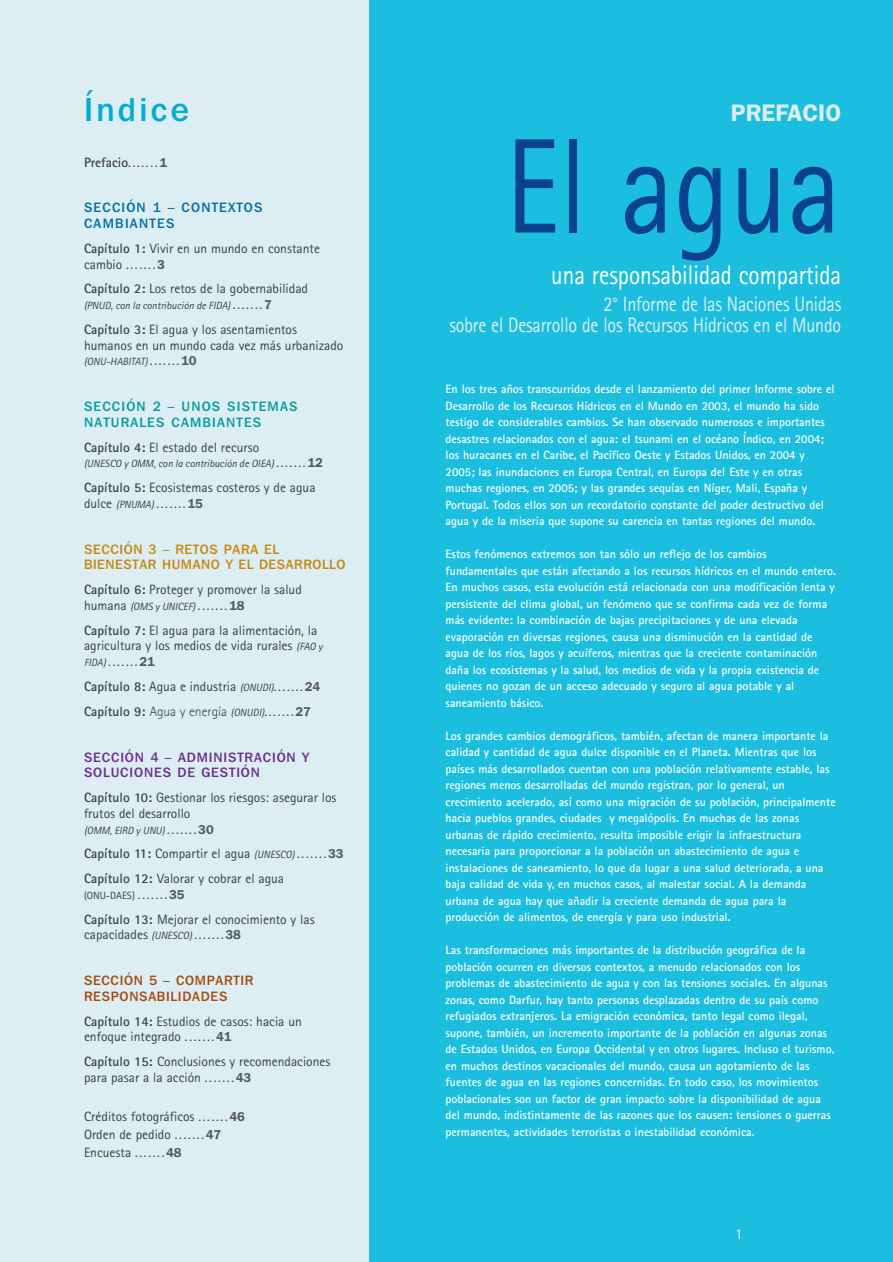
<style>
.page{position:relative;width:893px;height:1262px;background:#fff}
.page>*{position:absolute;margin:0;border:0;box-sizing:border-box;transform-origin:0 0}
.t1{font:135px "Rotis Sans Serif";color:#09428e;scale:.86 1}
.t2{font:500 33px "Franklin Gothic IT Cby BT";letter-spacing:.1em;color:#00acd5}
.t3{font:27px "Rotis Sans Serif";color:#fff;scale:.86 1}
.t4{font:600 24px "Franklin Gothic";color:#dceef3}
.t5{font:21px/21px "Rotis Sans Serif";letter-spacing:-.01em;color:#dceef3;text-align:right;scale:.86 1}
.t6{font:300 15px "Rotis Sans Serif";color:#fff}
.t7{font:13.5px/15.8px "Rotis Sans Serif";color:#3e3e3f}
.t8{font:500 13.5px/15.8px "Franklin Gothic IT Cby BT";letter-spacing:.04em;color:#c7870e}
.t9{font:500 13.5px/15.8px "Franklin Gothic IT Cby BT";letter-spacing:.065em;color:#6a2c91}
.t10{font:500 13.5px/15.8px "Franklin Gothic IT Cby BT";letter-spacing:.085em;color:#009c9f}
.t11{font:500 13.5px/15.8px "Franklin Gothic IT Cby BT";letter-spacing:.055em;color:#a84b0d}
.t12{font:500 13.5px/15.8px "Franklin Gothic IT Cby BT";letter-spacing:.085em;color:#006dad}
.t13{font:700 13.5px "Rotis Sans Serif";color:#3e3e3f}
.t14{font:700 12px/16.5px "Rotis Sans Serif";color:#fff}
.t15{font:italic 10.5px "Rotis Sans Serif";color:#3e3e3f}
.t16{font:10.5px "Rotis Sans Serif";color:#3e3e3f}
.s1{font-weight:400}
.s2{font-family:"Franklin Gothic IT Cby BT";font-weight:600;font-size:12.75px;color:#57585a}
.s3{font-weight:700}
.s4{font-style:normal;font-size:13.5px}
.s5{font-family:"Franklin Gothic IT Cby BT";font-weight:600;font-style:normal;font-size:12.75px;color:#57585a}
.s6{font-style:italic;font-size:10.5px}
.s7{font-weight:300}
.s8{font-size:13.5px}
</style>
<div class="page">
<div style="left:0;top:0;width:892px;height:1262px;background:#1cbedf"></div>
<div style="left:0;top:0;width:369px;height:1262px;background:#dceef3"></div>
<h2 class="t2" style="left:84px;top:98px;width:106px">Índice</h2>
<p class="t13" style="left:84px;top:157px;width:85px">Prefacio<span class="s1">.......</span><span class="s2">1</span></p>
<p class="t12" style="left:84px;top:201px;width:180px">SECCIÓN 1 – CONTEXTOS<br>CAMBIANTES</p>
<p class="t7" style="left:84px;top:242px;width:237px"><span class="s3">Capítulo 1:</span> Vivir en un mundo en constante cambio .......<span class="s2">3</span></p>
<p class="t7" style="left:84px;top:282px;width:225px"><span class="s3">Capítulo 2:</span> Los retos de la gobernabilidad</p>
<p class="t15" style="left:84px;top:302px;width:189px">(PNUD, con la contribución de FIDA) <span class="s4">.......</span><span class="s5">7</span></p>
<p class="t7" style="left:84px;top:323px;width:261px"><span class="s3">Capítulo 3:</span> El agua y los asentamientos humanos en un mundo cada vez más urbanizado</p>
<p class="t15" style="left:84px;top:358px;width:114px">(ONU-HABITAT) <span class="s4">.......</span><span class="s5">10</span></p>
<p class="t10" style="left:84px;top:400px;width:215px">SECCIÓN 2 – UNOS SISTEMAS<br>NATURALES CAMBIANTES</p>
<p class="t7" style="left:84px;top:440px;width:177px"><span class="s3">Capítulo 4:</span> El estado del recurso</p>
<p class="t15" style="left:84px;top:460px;width:240px">(UNESCO y OMM, con la contribución de OIEA) <span class="s4">.......</span><span class="s5">12</span></p>
<p class="t7" style="left:84px;top:481px;width:233px"><span class="s3">Capítulo 5:</span> Ecosistemas costeros y de agua dulce <span class="s6">(PNUMA)</span> .......<span class="s2">15</span></p>
<p class="t8" style="left:84px;top:542px;width:263px">SECCIÓN 3 – RETOS PARA EL<br>BIENESTAR HUMANO Y EL DESARROLLO</p>
<p class="t7" style="left:84px;top:583px;width:219px"><span class="s3">Capítulo 6:</span> Proteger y promover la salud humana <span class="s6">(OMS y UNICEF)</span> .......<span class="s2">18</span></p>
<p class="t7" style="left:84px;top:623px;width:240px"><span class="s3">Capítulo 7:</span> El agua para la alimentación, la agricultura y los medios de vida rurales <span class="s6">(FAO y<br>FIDA)</span> .......<span class="s2">21</span></p>
<p class="t7" style="left:84px;top:675px;width:238px;line-height:24.8px"><span class="s3">Capítulo 8:</span> Agua e industria <span class="s6">(ONUDI)</span>.......<span class="s2">24<br></span><span class="s3">Capítulo 9:</span> <span class="s7">Agua y energía</span> <span class="s6">(ONUDI)</span>.......<span class="s2">27</span></p>
<p class="t9" style="left:84px;top:750px;width:227px">SECCIÓN 4 – ADMINISTRACIÓN Y<br>SOLUCIONES DE GESTIÓN</p>
<p class="t7" style="left:84px;top:791px;width:254px"><span class="s3">Capítulo 10:</span> Gestionar los riesgos: asegurar los frutos del desarrollo</p>
<p class="t15" style="left:84px;top:826px;width:131px">(OMM, EIRD y UNU) <span class="s4">.......</span><span class="s5">30</span></p>
<p class="t7" style="left:84px;top:842px;width:261px;line-height:24.8px"><span class="s3">Capítulo 11:</span> Compartir el agua <span class="s6">(UNESCO)</span> .......<span class="s2">33<br></span><span class="s3">Capítulo 12:</span> Valorar y cobrar el agua</p>
<p class="t16" style="left:84px;top:891px;width:102px">(ONU-DAES) <span class="s8">.......</span><span class="s2">35</span></p>
<p class="t7" style="left:84px;top:912px;width:232px"><span class="s3">Capítulo 13:</span> Mejorar el conocimiento y las capacidades <span class="s6">(UNESCO)</span> .......<span class="s2">38</span></p>
<p class="t11" style="left:84px;top:973px;width:171px">SECCIÓN 5 – COMPARTIR<br>RESPONSABILIDADES</p>
<p class="t7" style="left:84px;top:1014px;width:219px"><span class="s3">Capítulo 14:</span> Estudios de casos: hacia un enfoque integrado .......<span class="s2">41</span></p>
<p class="t7" style="left:84px;top:1055px;width:248px"><span class="s3">Capítulo 15:</span> Conclusiones y recomendaciones para pasar a la acción .......<span class="s2">43</span></p>
<p class="t7" style="left:84px;top:1108px;width:162px;line-height:18px">Créditos fotográficos .......<span class="s2">46<br></span>Orden de pedido .......<span class="s2">47<br></span>Encuesta .......<span class="s2">48</span></p>
<h3 class="t4" style="left:730px;top:99px;width:112px">PREFACIO</h3>
<h1 class="t1" style="left:505px;top:139px;width:392px">El agua</h1>
<h3 class="t3" style="left:551px;top:265px;width:339px">una responsabilidad compartida</h3>
<h3 class="t5" style="left:449px;top:295px;width:457px">2° Informe de las Naciones Unidas<br>sobre el Desarrollo de los Recursos Hídricos en el Mundo</h3>
<p class="t14" style="left:445px;top:382px;width:390px">En los tres años transcurridos desde el lanzamiento del primer Informe sobre el Desarrollo de los Recursos Hídricos en el Mundo en 2003, el mundo ha sido testigo de considerables cambios. Se han observado numerosos e importantes desastres relacionados con el agua: el tsunami en el océano Índico, en 2004; los huracanes en el Caribe, el Pacífico Oeste y Estados Unidos, en 2004 y 2005; las inundaciones en Europa Central, en Europa del Este y en otras muchas regiones, en 2005; y las grandes sequías en Níger, Mali, España y Portugal. Todos ellos son un recordatorio constante del poder destructivo del agua y de la miseria que supone su carencia en tantas regiones del mundo.</p>
<p class="t14" style="left:445px;top:547px;width:392px">Estos fenómenos extremos son tan sólo un reflejo de los cambios fundamentales que están afectando a los recursos hídricos en el mundo entero.<br>En muchos casos, esta evolución está relacionada con una modificación lenta y persistente del clima global, un fenómeno que se confirma cada vez de forma más evidente: la combinación de bajas precipitaciones y de una elevada evaporación en diversas regiones, causa una disminución en la cantidad de agua de los ríos, lagos y acuíferos, mientras que la creciente contaminación daña los ecosistemas y la salud, los medios de vida y la propia existencia de quienes no gozan de un acceso adecuado y seguro al agua potable y al saneamiento básico.</p>
<p class="t14" style="left:445px;top:728px;width:391px">Los grandes cambios demográficos, también, afectan de manera importante la calidad y cantidad de agua dulce disponible en el Planeta. Mientras que los países más desarrollados cuentan con una población relativamente estable, las regiones menos desarrolladas del mundo registran, por lo general, un crecimiento acelerado, así como una migración de su población, principalmente hacia pueblos grandes, ciudades y megalópolis. En muchas de las zonas urbanas de rápido crecimiento, resulta imposible erigir la infraestructura necesaria para proporcionar a la población un abastecimiento de agua e instalaciones de saneamiento, lo que da lugar a una salud deteriorada, a una baja calidad de vida y, en muchos casos, al malestar social. A la demanda urbana de agua hay que añadir la creciente demanda de agua para la producción de alimentos, de energía y para uso industrial.</p>
<p class="t14" style="left:445px;top:943px;width:390px">Las transformaciones más importantes de la distribución geográfica de la población ocurren en diversos contextos, a menudo relacionados con los problemas de abastecimiento de agua y con las tensiones sociales. En algunas zonas, como Darfur, hay tanto personas desplazadas dentro de su país como refugiados extranjeros. La emigración económica, tanto legal como ilegal, supone, también, un incremento importante de la población en algunas zonas de Estados Unidos, en Europa Occidental y en otros lugares. Incluso el turismo, en muchos destinos vacacionales del mundo, causa un agotamiento de las fuentes de agua en las regiones concernidas. En todo caso, los movimientos poblacionales son un factor de gran impacto sobre la disponibilidad de agua del mundo, indistintamente de las razones que los causen: tensiones o guerras permanentes, actividades terroristas o inestabilidad económica.</p>
<p class="t6" style="left:735px;top:1228px;width:9px">1</p>
</div>
